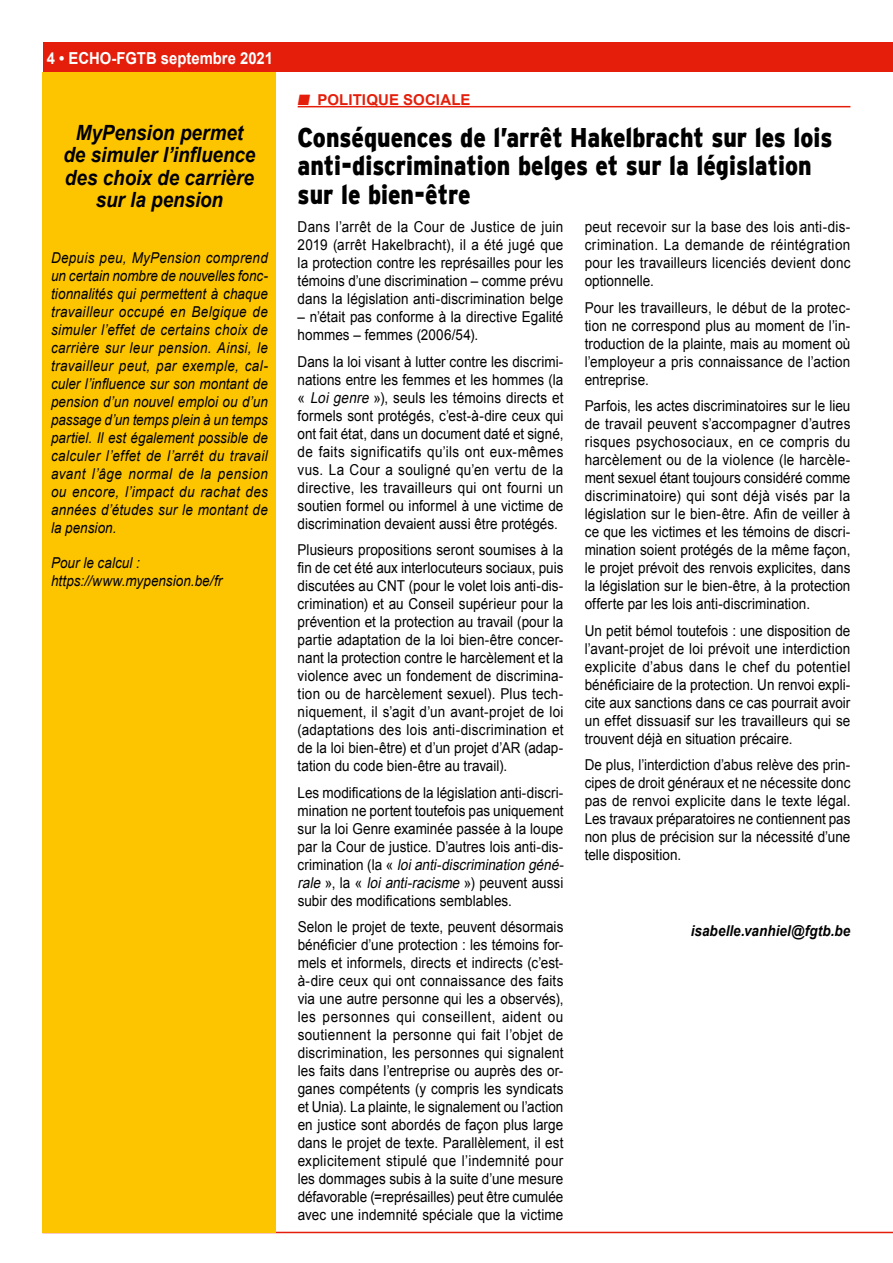
<style>
.page{position:relative;width:893px;height:1263px;background:#fff}
.page>*{position:absolute;margin:0;border:0;box-sizing:border-box;transform-origin:0 0}
.t1{font:900 27px/28.5px "Interstate";color:#000;scale:.85 1}
.t2{font:italic 700 21px/22.5px "Arial";letter-spacing:-.005em;color:#000;text-align:center;scale:.9 1}
.t3{font:700 16.5px "Arial";color:#fff;scale:.9 1}
.t4{font:15px/18px "Arial";letter-spacing:.005em;color:#000;text-align:justify;scale:.9 1}
.t5{font:italic 15px/18px "Arial";letter-spacing:.01em;color:#000;text-align:justify;scale:.9 1}
.t6{font:italic 700 15px "Arial";letter-spacing:.005em;color:#000;scale:.9 1}
.t7{font:700 15px "Arial";letter-spacing:.005em;color:#e41e0a}
.s1{font-style:italic}
</style>
<div class="page">
<div style="left:43px;top:43px;width:850px;height:29px;background:#e41e0a"></div>
<hr style="left:43px;top:1232px;width:850px;height:1px;background:#e41e0a">
<div style="left:43px;top:72px;width:233px;height:1161px;background:#fdc500"></div>
<hr style="left:298px;top:106px;width:552px;height:1px;background:#e41e0a">
<p class="t3" style="left:47px;top:47px;width:253px">4 • ECHO-FGTB septembre 2021</p>
<h2 class="t2" style="left:63px;top:122px;width:215px">MyPension permet de simuler l’influence des choix de carrière sur la pension</h2>
<p class="t5" style="left:51px;top:248px;width:242px">Depuis peu, MyPension comprend un certain nombre de nouvelles fonc&shy;tionnalités qui permettent à chaque travailleur occupé en Belgique de simuler l’effet de certains choix de carrière sur leur pension. Ainsi, le travailleur peut, par exemple, cal&shy;culer l’influence sur son montant de pension d’un nouvel emploi ou d’un passage d’un temps plein à un temps partiel. Il est également possible de calculer l’effet de l’arrêt du travail avant l’âge normal de la pension ou encore, l’impact du rachat des années d’études sur le montant de la pension.</p>
<p class="t5" style="left:51px;top:554px;width:192px">Pour le calcul : https://www.mypension.be/fr</p>
<p class="t7" style="left:298px;top:90px;width:174px">■ POLITIQUE SOCIALE</p>
<h1 class="t1" style="left:298px;top:122px;width:631px">Conséquences de l’arrêt Hakelbracht sur les lois anti-discrimination belges et sur la législation sur le bien-être</h1>
<p class="t4" style="left:298px;top:218px;width:297px">Dans l’arrêt de la Cour de Justice de juin 2019 (arrêt Hakelbracht), il a été jugé que la protection contre les représailles pour les témoins d’une discrimination – comme prévu dans la législation anti-discrimination belge</p>
<p class="t4" style="left:298px;top:308px;width:297px">– n’était pas conforme à la directive Egalité hommes – femmes (2006/54).</p>
<p class="t4" style="left:298px;top:352px;width:297px">Dans la loi visant à lutter contre les discrimi&shy;nations entre les femmes et les hommes (la « <span class="s1">Loi genre</span> »), seuls les témoins directs et formels sont protégés, c’est-à-dire ceux qui ont fait état, dans un document daté et signé, de faits significatifs qu’ils ont eux-mêmes vus. La Cour a souligné qu’en vertu de la directive, les travailleurs qui ont fourni un soutien formel ou informel à une victime de discrimination devaient aussi être protégés.</p>
<p class="t4" style="left:298px;top:541px;width:297px">Plusieurs propositions seront soumises à la fin de cet été aux interlocuteurs sociaux, puis discutées au CNT (pour le volet lois anti-dis&shy;crimination) et au Conseil supérieur pour la prévention et la protection au travail (pour la partie adaptation de la loi bien-être concer&shy;nant la protection contre le harcèlement et la violence avec un fondement de discrimina&shy;tion ou de harcèlement sexuel). Plus tech&shy;niquement, il s’agit d’un avant-projet de loi (adaptations des lois anti-discrimination et de la loi bien-être) et d’un projet d’AR (adap&shy;tation du code bien-être au travail).</p>
<p class="t4" style="left:298px;top:783px;width:301px;text-align:left">Les modifications de la législation anti-discri&shy;mination ne portent toutefois pas uniquement sur la loi Genre examinée passée à la loupe par la Cour de justice. D’autres lois anti-dis&shy;c r i m i n a t i o n ( l a « <span class="s1">loianti-discrimination géné&shy;rale</span> » , l a « <span class="s1">loi anti-racisme</span> ») p e u ve n t a u s s i subir des modifications semblables.</p>
<p class="t4" style="left:298px;top:918px;width:297px">Selon le projet de texte, peuvent désormais bénéficier d’une protection : les témoins for&shy;mels et informels, directs et indirects (c’est&shy;à-dire ceux qui ont connaissance des faits via une autre personne qui les a observés), les personnes qui conseillent, aident ou soutiennent la personne qui fait l’objet de discrimination, les personnes qui signalent les faits dans l’entreprise ou auprès des or&shy;ganes compétents (y compris les syndicats et Unia). La plainte, le signalement ou l’action en justice sont abordés de façon plus large dans le projet de texte. Parallèlement, il est explicitement stipulé que l’indemnité pour les dommages subis à la suite d’une mesure défavorable (=représailles) peut être cumulée avec une indemnité spéciale que la victime</p>
<p class="t4" style="left:585px;top:218px;width:297px">peut recevoir sur la base des lois anti-dis&shy;crimination. La demande de réintégration pour les travailleurs licenciés devient donc optionnelle.</p>
<p class="t4" style="left:585px;top:298px;width:297px">Pour les travailleurs, le début de la protec&shy;tion ne correspond plus au moment de l’in&shy;troduction de la plainte, mais au moment où l’employeur a pris connaissance de l’action entreprise.</p>
<p class="t4" style="left:585px;top:397px;width:297px">Parfois, les actes discriminatoires sur le lieu de travail peuvent s’accompagner d’autres risques psychosociaux, en ce compris du harcèlement ou de la violence (le harcèle&shy;ment sexuel étant toujours considéré comme discriminatoire) qui sont déjà visés par la législation sur le bien-être. Afin de veiller à ce que les victimes et les témoins de discri&shy;mination soient protégés de la même façon, le projet prévoit des renvois explicites, dans la législation sur le bien-être, à la protection offerte par les lois anti-discrimination.</p>
<p class="t4" style="left:585px;top:621px;width:297px">Un petit bémol toutefois : une disposition de l’avant-projet de loi prévoit une interdiction explicite d’abus dans le chef du potentiel bénéficiaire de la protection. Un renvoi expli&shy;cite aux sanctions dans ce cas pourrait avoir un effet dissuasif sur les travailleurs qui se trouvent déjà en situation précaire.</p>
<p class="t4" style="left:585px;top:756px;width:297px">De plus, l’interdiction d’abus relève des prin&shy;cipes de droit généraux et ne nécessite donc pas de renvoi explicite dans le texte légal.<br>Les travaux préparatoires ne contiennent pas non plus de précision sur la nécessité d’une telle disposition.</p>
<p class="t6" style="left:691px;top:921px;width:179px">isabelle.vanhiel@fgtb.be</p>
</div>
